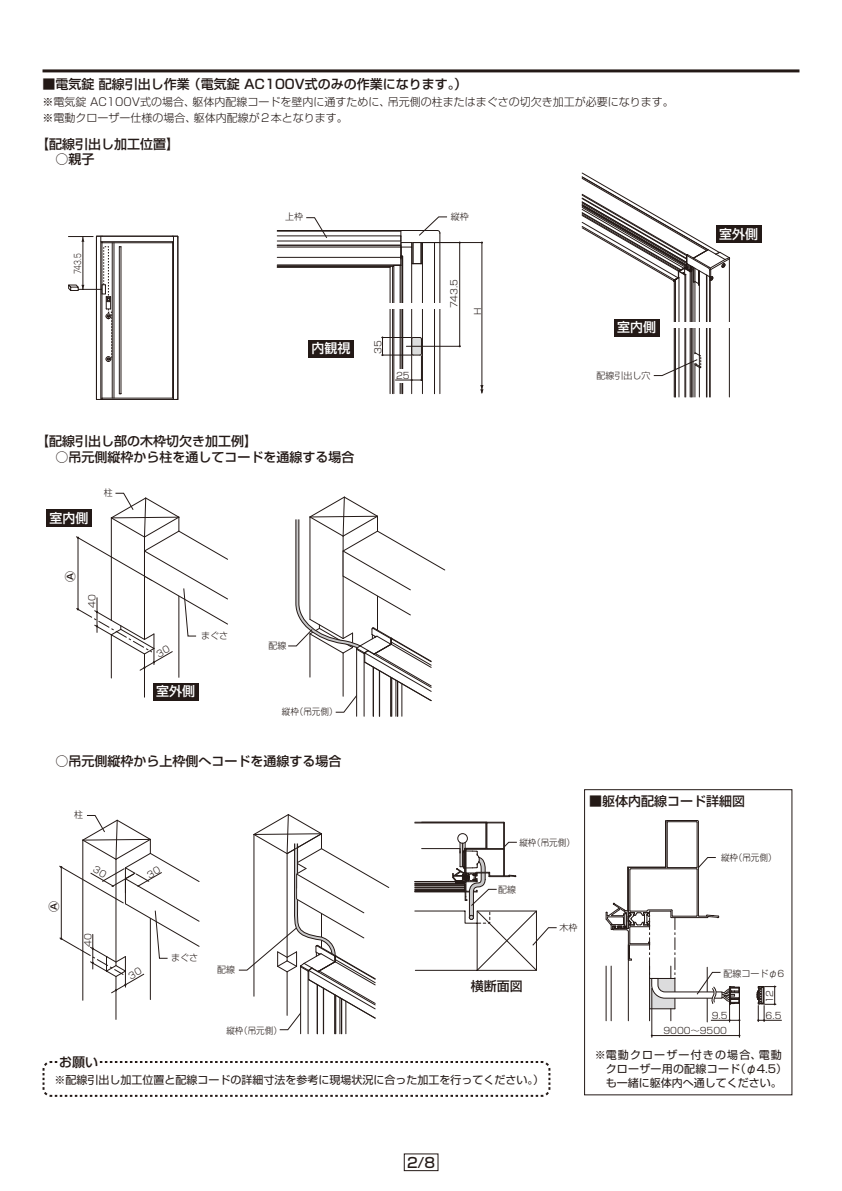
<style>
.page{position:relative;width:842px;height:1191px;background:#fff}
.page>*{position:absolute;margin:0;border:0;box-sizing:border-box;transform-origin:0 0}
.t1{font:14px "Shin Go Pro Medium 90 msp RKSJ H";color:#231916}
.t2{font:13px "Shin Go Pro Medium 90 msp RKSJ H";color:#231916}
.t3{font:13px "Shin Go Pro Medium 90 msp RKSJ H";color:#fff}
.t4{font:11px/16px "Shin Go Pro Light 90 msp RKSJ H";color:#231916}
.t5{font:11px/14px "Shin Go Pro Regular 90 msp RKSJ H";letter-spacing:.02em;color:#231916}
.t6{font:11px "Shin Go Pro Regular 90 msp RKSJ H";color:#231916}
.t7{font:11px "Shin Go Pro Medium 90 msp RKSJ H";color:#231916}
.t8{font:9px "Shin Go Pro Light 90 msp RKSJ H";color:#231916}
.t9{font:9px "Shin Go Pro Light 90 msp RKSJ H";color:#231916;scale:.95 1}
.t10{font:9px "Shin Go Pro Light 90 msp RKSJ H";color:#231916;scale:.7 1}
</style>
<div class="page">
<div style="left:716px;top:226px;width:46px;height:17px;background:#231916"></div>
<div style="left:614px;top:319px;width:46px;height:17px;background:#231916"></div>
<svg style="left:68px;top:235px;width:111px;height:165px"></svg>
<hr style="left:101px;top:241px;width:72px;height:1px;background:#231916">
<hr style="left:101px;top:236px;width:1px;height:163px;background:#231916">
<hr style="left:96px;top:399px;width:77px;height:1px;background:#231916">
<hr style="left:102px;top:398px;width:71px;height:1px;background:#231916">
<hr style="left:102px;top:242px;width:71px;height:1px;background:#231916">
<hr style="left:695px;top:364px;width:1px;height:33px;background:#231916">
<hr style="left:695px;top:282px;width:1px;height:71px;background:#231916">
<hr style="left:709px;top:277px;width:1px;height:120px;background:#231916">
<hr style="left:690px;top:272px;width:1px;height:125px;background:#231916">
<hr style="left:674px;top:280px;width:1px;height:117px;background:#231916">
<hr style="left:685px;top:274px;width:1px;height:123px;background:#231916">
<hr style="left:675px;top:281px;width:1px;height:116px;background:#231916">
<hr style="left:691px;top:271px;width:1px;height:126px;background:#231916">
<hr style="left:693px;top:267px;width:1px;height:130px;background:#231916">
<hr style="left:729px;top:259px;width:1px;height:138px;background:#231916">
<hr style="left:679px;top:278px;width:1px;height:119px;background:#231916">
<hr style="left:699px;top:271px;width:1px;height:126px;background:#231916">
<hr style="left:710px;top:277px;width:1px;height:120px;background:#231916">
<hr style="left:706px;top:275px;width:1px;height:122px;background:#231916">
<hr style="left:707px;top:275px;width:1px;height:122px;background:#231916">
<svg style="left:653px;top:352px;width:48px;height:24px"></svg>
<svg style="left:581px;top:172px;width:149px;height:114px"></svg>
<div style="left:669px;top:322px;width:64px;height:5px;background:#fff"></div>
<div style="left:308px;top:340px;width:46px;height:17px;background:#231916"></div>
<hr style="left:441px;top:242px;width:41px;height:1px;background:#231916">
<hr style="left:482px;top:242px;width:1px;height:151px;background:#231916">
<hr style="left:459px;top:242px;width:1px;height:104px;background:#231916">
<svg style="left:480px;top:385px;width:3px;height:9px"></svg>
<svg style="left:306px;top:217px;width:21px;height:21px"></svg>
<hr style="left:277px;top:266px;width:113px;height:1px;background:#231916">
<hr style="left:277px;top:265px;width:124px;height:1px;background:#231916">
<hr style="left:277px;top:257px;width:124px;height:1px;background:#231916">
<hr style="left:401px;top:256px;width:1px;height:138px;background:#231916">
<hr style="left:402px;top:256px;width:1px;height:138px;background:#231916">
<hr style="left:277px;top:247px;width:124px;height:1px;background:#231916">
<hr style="left:277px;top:236px;width:124px;height:1px;background:#231916">
<hr style="left:277px;top:231px;width:124px;height:1px;background:#231916">
<hr style="left:277px;top:241px;width:124px;height:1px;background:#231916">
<hr style="left:277px;top:245px;width:124px;height:1px;background:#231916">
<hr style="left:392px;top:266px;width:1px;height:128px;background:#231916">
<hr style="left:277px;top:230px;width:124px;height:1px;background:#231916">
<hr style="left:400px;top:265px;width:1px;height:129px;background:#231916">
<hr style="left:390px;top:266px;width:1px;height:128px;background:#231916">
<hr style="left:439px;top:242px;width:1px;height:152px;background:#231916">
<hr style="left:394px;top:265px;width:1px;height:129px;background:#231916">
<hr style="left:411px;top:242px;width:1px;height:152px;background:#231916">
<hr style="left:422px;top:242px;width:1px;height:152px;background:#231916">
<hr style="left:277px;top:267px;width:113px;height:1px;background:#231916">
<hr style="left:434px;top:242px;width:1px;height:152px;background:#231916">
<svg style="left:390px;top:217px;width:71px;height:50px"></svg>
<div style="left:384px;top:303px;width:64px;height:5px;background:#fff"></div>
<hr style="left:406px;top:346px;width:54px;height:1px;background:#231916">
<div style="left:395px;top:369px;width:15px;height:13px;background:#fff"></div>
<svg style="left:381px;top:336px;width:41px;height:45px"></svg>
<hr style="left:43px;top:69px;width:756px;height:3px;background:#231916">
<hr style="left:111px;top:635px;width:1px;height:43px;background:#231916">
<hr style="left:144px;top:654px;width:1px;height:43px;background:#231916">
<hr style="left:179px;top:517px;width:1px;height:160px;background:#231916">
<div style="left:153px;top:683px;width:46px;height:17px;background:#231916"></div>
<div style="left:46px;top:510px;width:46px;height:17px;background:#231916"></div>
<svg style="left:288px;top:496px;width:158px;height:220px"></svg>
<hr style="left:373px;top:667px;width:1px;height:49px;background:#231916">
<hr style="left:82px;top:840px;width:1px;height:160px;background:#231916">
<hr style="left:116px;top:976px;width:1px;height:43px;background:#231916">
<hr style="left:150px;top:839px;width:1px;height:160px;background:#231916">
<hr style="left:652px;top:988px;width:1px;height:49px;background:#231916">
<hr style="left:739px;top:997px;width:1px;height:40px;background:#231916">
<hr style="left:652px;top:1035px;width:87px;height:1px;background:#231916">
<div style="left:584px;top:789px;width:208px;height:306px;border:1px solid #231916"></div>
<svg style="left:757px;top:985px;width:24px;height:36px"></svg>
<hr style="left:665px;top:820px;width:1px;height:47px;background:#231916">
<hr style="left:697px;top:869px;width:1px;height:46px;background:#231916">
<hr style="left:630px;top:869px;width:1px;height:41px;background:#231916">
<hr style="left:631px;top:868px;width:66px;height:1px;background:#231916">
<hr style="left:667px;top:822px;width:1px;height:45px;background:#231916">
<hr style="left:697px;top:822px;width:1px;height:45px;background:#231916">
<hr style="left:698px;top:821px;width:1px;height:94px;background:#231916">
<svg style="left:665px;top:820px;width:34px;height:2px"></svg>
<hr style="left:666px;top:821px;width:1px;height:46px;background:#231916">
<hr style="left:629px;top:867px;width:36px;height:1px;background:#231916">
<hr style="left:628px;top:868px;width:1px;height:45px;background:#231916">
<svg style="left:665px;top:857px;width:51px;height:12px"></svg>
<svg style="left:606px;top:903px;width:134px;height:119px"></svg>
<svg style="left:414px;top:821px;width:143px;height:149px"></svg>
<svg style="left:239px;top:814px;width:151px;height:219px"></svg>
<hr style="left:317px;top:984px;width:1px;height:49px;background:#231916">
<svg style="left:42px;top:1061px;width:509px;height:36px"></svg>
<div style="left:59px;top:1053px;width:39px;height:17px;background:#fff"></div>
<svg style="left:76px;top:493px;width:152px;height:177px"></svg>
<svg style="left:59px;top:815px;width:141px;height:178px"></svg>
<p class="t2" style="left:43px;top:80px;width:426px">■電気錠 配線引出し作業 （電気錠 AC100V式のみの作業になります。）</p>
<p class="t4" style="left:43px;top:95px;width:633px">※電気錠 AC100V式の場合、躯体内配線コードを壁内に通すために、吊元側の柱またはまぐさの切欠き加工が必要になります。※電動クローザー仕様の場合、躯体内配線が２本となります。</p>
<p class="t2" style="left:36px;top:139px;width:144px">【配線引出し加工位置】</p>
<p class="t2" style="left:56px;top:155px;width:40px">○親子</p>
<p class="t10" style="left:74px;top:274px;width:31px;rotate:-90deg">743.5</p>
<p class="t8" style="left:285px;top:213px;width:19px">上枠</p>
<p class="t8" style="left:451px;top:213px;width:19px">縦枠</p>
<p class="t3" style="left:312px;top:343px;width:40px">内観視</p>
<p class="t8" style="left:375px;top:354px;width:15px;rotate:-90deg">35</p>
<p class="t8" style="left:396px;top:372px;width:15px">25</p>
<p class="t8" style="left:451px;top:308px;width:31px;rotate:-90deg">743.5</p>
<p class="t8" style="left:474px;top:315px;width:9px;rotate:-90deg">H</p>
<p class="t3" style="left:617px;top:323px;width:40px">室内側</p>
<p class="t8" style="left:596px;top:372px;width:55px">配線引出し穴</p>
<p class="t3" style="left:719px;top:229px;width:40px">室外側</p>
<p class="t2" style="left:36px;top:436px;width:222px">【配線引出し部の木枠切欠き加工例】</p>
<p class="t2" style="left:56px;top:452px;width:300px">○吊元側縦枠から柱を通してコードを通線する場合</p>
<p class="t3" style="left:50px;top:513px;width:40px">室内側</p>
<p class="t8" style="left:104px;top:489px;width:10px">柱</p>
<p class="t7" style="left:66px;top:582px;width:12px;rotate:-90deg">Ⓐ</p>
<p class="t8" style="left:89px;top:608px;width:15px;rotate:-90deg">40</p>
<p class="t8" style="left:201px;top:632px;width:28px">まぐさ</p>
<p class="t3" style="left:156px;top:686px;width:40px">室外側</p>
<p class="t8" style="left:269px;top:642px;width:19px">配線</p>
<p class="t9" style="left:282px;top:708px;width:60px">縦枠（吊元側）</p>
<p class="t2" style="left:56px;top:756px;width:288px">○吊元側縦枠から上枠側へコードを通線する場合</p>
<p class="t8" style="left:74px;top:811px;width:10px">柱</p>
<p class="t7" style="left:50px;top:911px;width:12px;rotate:-90deg">Ⓐ</p>
<p class="t8" style="left:85px;top:947px;width:15px;rotate:-90deg">40</p>
<p class="t2" style="left:59px;top:1057px;width:40px">お願い</p>
<p class="t8" style="left:171px;top:954px;width:28px">まぐさ</p>
<p class="t8" style="left:217px;top:966px;width:19px">配線</p>
<p class="t9" style="left:226px;top:1027px;width:60px">縦枠（吊元側）</p>
<p class="t9" style="left:519px;top:839px;width:60px">縦枠（吊元側）</p>
<p class="t8" style="left:498px;top:886px;width:19px">配線</p>
<p class="t2" style="left:471px;top:981px;width:53px">横断面図</p>
<p class="t8" style="left:559px;top:924px;width:19px">木枠</p>
<p class="t6" style="left:54px;top:1075px;width:491px">※配線引出し加工位置と配線コードの詳細寸法を参考に現場状況に合った加工を行ってください。）</p>
<p class="t2" style="left:589px;top:796px;width:157px">■躯体内配線コード詳細図</p>
<p class="t9" style="left:721px;top:854px;width:60px">縦枠（吊元側）</p>
<p class="t8" style="left:723px;top:969px;width:62px">配線コードφ6</p>
<p class="t8" style="left:766px;top:1003px;width:15px;rotate:-90deg">12</p>
<p class="t8" style="left:712px;top:1012px;width:17px">9.5</p>
<p class="t8" style="left:765px;top:1012px;width:17px">6.5</p>
<p class="t8" style="left:663px;top:1027px;width:65px">9000～9500</p>
<p class="t5" style="left:606px;top:1049px;width:183px;text-indent:-11px">※電動クローザー付きの場合、電動クローザー用の配線コード（φ4.5）も一緒に躯体内へ通してください。</p>
<p class="t1" style="left:407px;top:1157px;width:30px">2/8</p>
</div>
